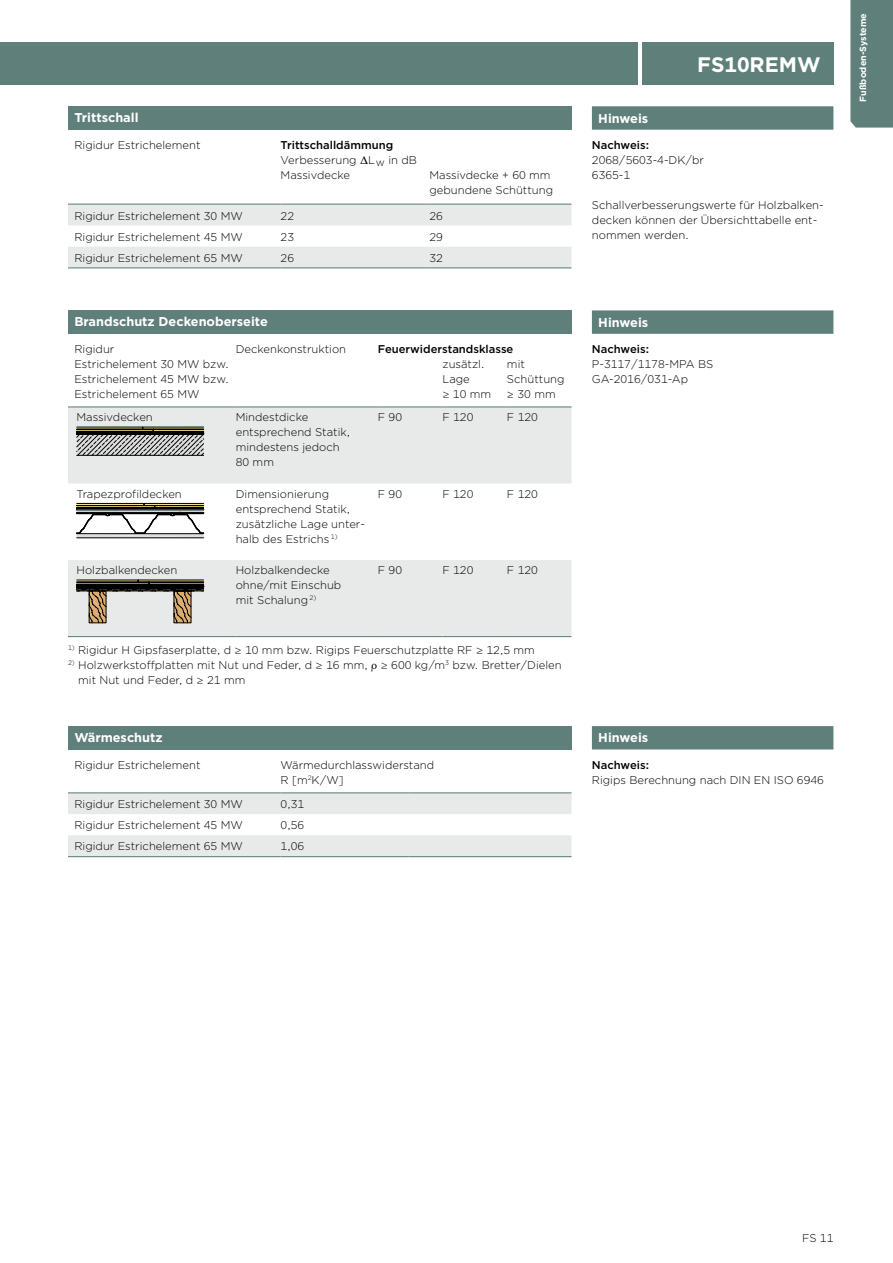
<style>
.page{position:relative;width:893px;height:1263px;background:#fff}
.page>*{position:absolute;margin:0;border:0;box-sizing:border-box;transform-origin:0 0}
.t1{font:700 21px "Gotham";color:#fff}
.t2{font:700 12.75px "Gotham";color:#fff}
.t3{font:300 11.25px/15px "Gotham";color:#000}
.t4{font:500 11.25px "Gotham";color:#000}
.t5{font:700 9px "Gotham";color:#fff}
.s1{font-weight:500}
.s2{font-family:"Greek Maths ASB";font-weight:400}
.s3{font-family:"Myriad Pro";font-size:12px}
</style>
<div class="page">
<div style="left:642px;top:43px;width:191px;height:42px;background:#5e7f7a"></div>
<div style="left:0;top:43px;width:638px;height:42px;background:#5e7f7a"></div>
<div style="left:850px;top:0;width:43px;height:128px;background:#5e7f7a"></div>
<div style="left:592px;top:106px;width:241px;height:24px;background:#5e7f7a"></div>
<div style="left:68px;top:106px;width:503px;height:24px;background:#5e7f7a"></div>
<svg style="left:68px;top:205px;width:503px;height:62px"></svg>
<hr style="left:68px;top:204px;width:213px;height:1px;background:#5e7f7a">
<hr style="left:281px;top:204px;width:148px;height:1px;background:#5e7f7a">
<hr style="left:429px;top:204px;width:142px;height:1px;background:#5e7f7a">
<hr style="left:68px;top:267px;width:213px;height:1px;background:#5e7f7a">
<hr style="left:281px;top:267px;width:148px;height:1px;background:#5e7f7a">
<hr style="left:429px;top:267px;width:142px;height:1px;background:#5e7f7a">
<div style="left:592px;top:726px;width:241px;height:23px;background:#5e7f7a"></div>
<div style="left:68px;top:726px;width:503px;height:23px;background:#5e7f7a"></div>
<svg style="left:68px;top:793px;width:503px;height:63px"></svg>
<hr style="left:68px;top:792px;width:213px;height:1px;background:#5e7f7a">
<hr style="left:281px;top:792px;width:127px;height:1px;background:#5e7f7a">
<hr style="left:408px;top:792px;width:163px;height:1px;background:#5e7f7a">
<hr style="left:68px;top:856px;width:213px;height:1px;background:#5e7f7a">
<hr style="left:281px;top:856px;width:127px;height:1px;background:#5e7f7a">
<hr style="left:408px;top:856px;width:163px;height:1px;background:#5e7f7a">
<div style="left:592px;top:310px;width:241px;height:24px;background:#5e7f7a"></div>
<div style="left:68px;top:310px;width:503px;height:24px;background:#5e7f7a"></div>
<svg style="left:68px;top:407px;width:503px;height:229px;fill:#e7eae8"></svg>
<hr style="left:68px;top:406px;width:168px;height:1px;background:#5e7f7a">
<hr style="left:378px;top:406px;width:64px;height:1px;background:#5e7f7a">
<hr style="left:236px;top:406px;width:142px;height:1px;background:#5e7f7a">
<hr style="left:68px;top:636px;width:168px;height:1px;background:#5e7f7a">
<hr style="left:236px;top:636px;width:142px;height:1px;background:#5e7f7a">
<hr style="left:378px;top:636px;width:64px;height:1px;background:#5e7f7a">
<hr style="left:442px;top:636px;width:65px;height:1px;background:#5e7f7a">
<hr style="left:507px;top:636px;width:64px;height:1px;background:#5e7f7a">
<hr style="left:442px;top:406px;width:65px;height:1px;background:#5e7f7a">
<hr style="left:507px;top:406px;width:64px;height:1px;background:#5e7f7a">
<svg style="left:77px;top:426px;width:127px;height:30px"></svg>
<hr style="left:77px;top:433px;width:50px;height:1px;background:#000">
<hr style="left:154px;top:433px;width:50px;height:1px;background:#000">
<hr style="left:77px;top:434px;width:50px;height:1px;background:#000">
<hr style="left:154px;top:434px;width:50px;height:1px;background:#000">
<svg style="left:77px;top:503px;width:127px;height:35px"></svg>
<hr style="left:77px;top:510px;width:127px;height:1px;background:#dedede">
<hr style="left:77px;top:509px;width:127px;height:1px;background:#000">
<hr style="left:77px;top:512px;width:127px;height:1px;background:#000">
<svg style="left:77px;top:579px;width:127px;height:44px"></svg>
<h1 class="t1" style="left:697px;top:51px;width:125px">FS10REMW</h1>
<p class="t2" style="left:74px;top:109px;width:66px">Trittschall</p>
<p class="t2" style="left:598px;top:110px;width:52px">Hinweis</p>
<p class="t3" style="left:74px;top:138px;width:128px">Rigidur Estrichelement</p>
<p class="t3" style="left:281px;top:138px;width:138px"><span class="s1">Trittschalldämmung<br></span>Verbesserung <span class="s2">D</span>L<sub>w</sub> in dB<br>Massivdecke</p>
<p class="t4" style="left:592px;top:138px;width:59px">Nachweis:</p>
<p class="t3" style="left:592px;top:153px;width:114px">2068/5603-4-DK/br<br>6365-1</p>
<p class="t3" style="left:592px;top:198px;width:233px">Schallverbesserungswerte für Holzbalken&shy;decken können der Übersichttabelle ent&shy;nommen werden.</p>
<p class="t3" style="left:429px;top:167px;width:125px">Massivdecke + 60 mm gebundene Schüttung</p>
<p class="t3" style="left:74px;top:208px;width:170px">Rigidur Estrichelement 30 MW</p>
<p class="t3" style="left:281px;top:208px;width:15px">22</p>
<p class="t3" style="left:429px;top:208px;width:15px">26</p>
<p class="t3" style="left:74px;top:229px;width:170px">Rigidur Estrichelement 45 MW</p>
<p class="t3" style="left:281px;top:229px;width:15px">23</p>
<p class="t3" style="left:429px;top:229px;width:15px">29</p>
<p class="t3" style="left:74px;top:250px;width:170px">Rigidur Estrichelement 65 MW</p>
<p class="t3" style="left:281px;top:250px;width:15px">26</p>
<p class="t3" style="left:429px;top:250px;width:15px">32</p>
<p class="t2" style="left:74px;top:313px;width:195px">Brandschutz Deckenoberseite</p>
<p class="t2" style="left:598px;top:314px;width:52px">Hinweis</p>
<p class="t3" style="left:74px;top:342px;width:41px">Rigidur</p>
<p class="t3" style="left:236px;top:342px;width:112px">Deckenkonstruktion</p>
<p class="t4" style="left:378px;top:342px;width:137px">Feuerwiderstandsklasse</p>
<p class="t3" style="left:74px;top:357px;width:156px">Estrichelement 30 MW bzw.</p>
<p class="t3" style="left:442px;top:357px;width:44px">zusätzl.</p>
<p class="t3" style="left:507px;top:357px;width:19px">mit</p>
<p class="t3" style="left:74px;top:371px;width:156px">Estrichelement 45 MW bzw.</p>
<p class="t3" style="left:442px;top:371px;width:29px">Lage</p>
<p class="t3" style="left:507px;top:371px;width:59px">Schüttung</p>
<p class="t3" style="left:74px;top:386px;width:127px">Estrichelement 65 MW</p>
<p class="t3" style="left:442px;top:386px;width:50px"><span class="s3">≥</span> 10 mm</p>
<p class="t3" style="left:507px;top:386px;width:50px"><span class="s3">≥</span> 30 mm</p>
<p class="t3" style="left:77px;top:409px;width:78px">Massivdecken</p>
<p class="t3" style="left:236px;top:409px;width:116px">Mindestdicke entsprechend Statik, mindestens jedoch<br>80 mm</p>
<p class="t3" style="left:378px;top:409px;width:26px">F 90</p>
<p class="t3" style="left:442px;top:409px;width:33px">F 120</p>
<p class="t3" style="left:507px;top:409px;width:33px">F 120</p>
<p class="t3" style="left:77px;top:486px;width:107px">Trapezprofildecken</p>
<p class="t3" style="left:236px;top:486px;width:131px">Dimensionierung entsprechend Statik, zusätzliche Lage unter&shy;halb des Estrichs <sup>1)</sup></p>
<p class="t3" style="left:378px;top:486px;width:26px">F 90</p>
<p class="t3" style="left:442px;top:486px;width:33px">F 120</p>
<p class="t3" style="left:507px;top:486px;width:33px">F 120</p>
<p class="t3" style="left:77px;top:562px;width:102px">Holzbalkendecken</p>
<p class="t3" style="left:236px;top:562px;width:107px">Holzbalkendecke ohne/mit Einschub mit Schalung <sup>2)</sup></p>
<p class="t3" style="left:378px;top:562px;width:26px">F 90</p>
<p class="t3" style="left:442px;top:562px;width:33px">F 120</p>
<p class="t3" style="left:507px;top:562px;width:33px">F 120</p>
<p class="t3" style="left:68px;top:642px;width:468px"><sup>1)</sup> Rigidur H Gipsfaserplatte, d <span class="s3">≥</span> 10 mm bzw. Rigips Feuerschutzplatte RF <span class="s3">≥</span> 12,5 mm</p>
<p class="t3" style="left:78px;top:657px;width:485px;text-indent:-10px"><sup>2)</sup> Holzwerkstoffplatten mit Nut und Feder, d <span class="s3">≥</span> 16 mm, <span class="s2">r</span> <span class="s3">≥</span> 600 kg/m<sup>3</sup> bzw. Bretter/Dielen mit Nut und Feder, d <span class="s3">≥</span> 21 mm</p>
<p class="t4" style="left:592px;top:342px;width:59px">Nachweis:</p>
<p class="t3" style="left:592px;top:357px;width:123px">P-3117/1178-MPA BS<br>GA-2016/031-Ap</p>
<p class="t2" style="left:74px;top:729px;width:90px">Wärmeschutz</p>
<p class="t2" style="left:598px;top:729px;width:52px">Hinweis</p>
<p class="t3" style="left:74px;top:757px;width:128px">Rigidur Estrichelement</p>
<p class="t3" style="left:281px;top:757px;width:155px">Wärmedurchlasswiderstand<br>R [m<sup>2</sup>K/W]</p>
<p class="t3" style="left:74px;top:796px;width:170px">Rigidur Estrichelement 30 MW</p>
<p class="t3" style="left:281px;top:796px;width:25px">0,31</p>
<p class="t3" style="left:74px;top:817px;width:170px">Rigidur Estrichelement 45 MW</p>
<p class="t3" style="left:281px;top:817px;width:25px">0,56</p>
<p class="t3" style="left:74px;top:838px;width:170px">Rigidur Estrichelement 65 MW</p>
<p class="t3" style="left:281px;top:838px;width:25px">1,06</p>
<p class="t4" style="left:592px;top:758px;width:59px">Nachweis:</p>
<p class="t3" style="left:592px;top:772px;width:234px">Rigips Berechnung nach DIN EN ISO 6946</p>
<p class="t5" style="left:857px;top:102px;width:90px;rotate:-90deg">Fußboden-Systeme</p>
<p class="t3" style="left:802px;top:1230px;width:33px">FS 11</p>
</div>
